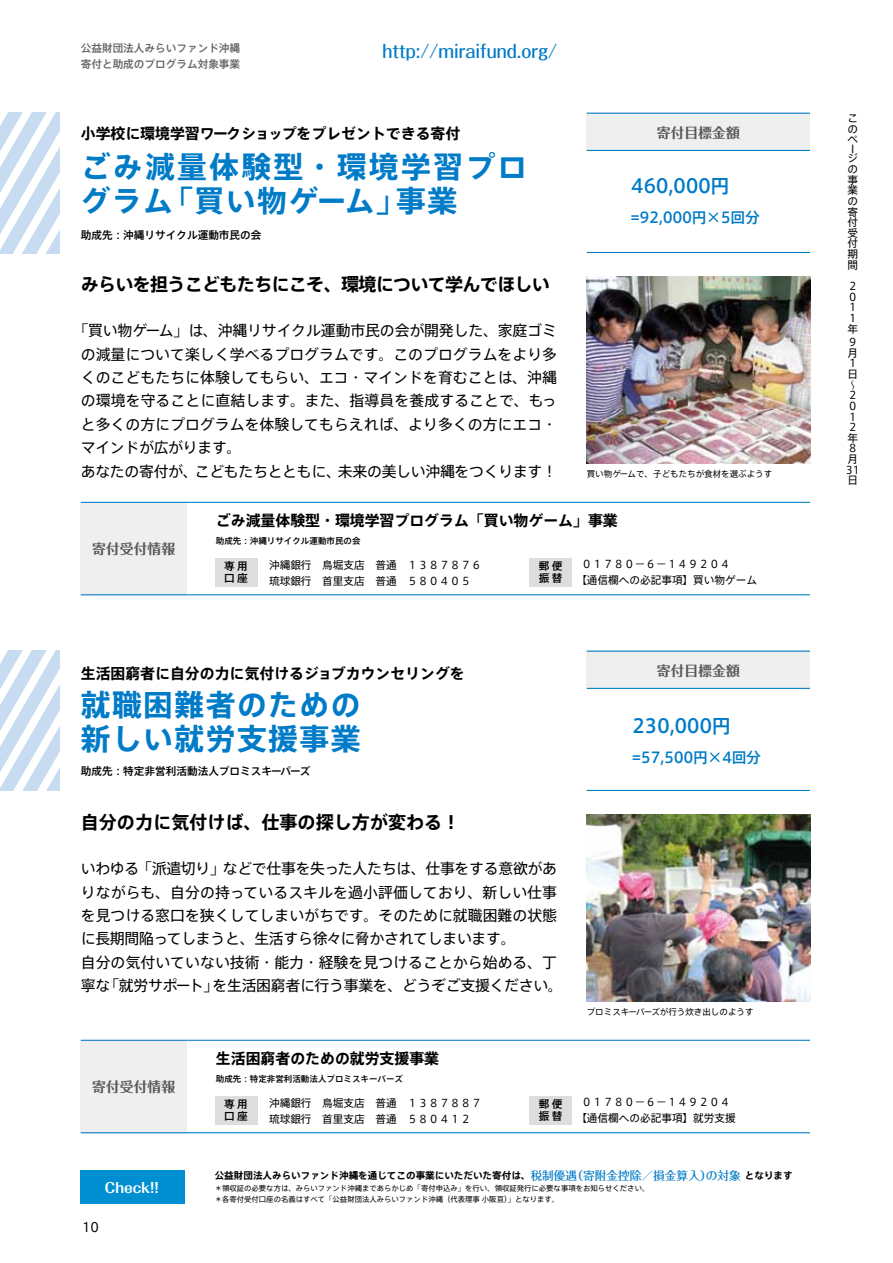
<style>
.page{position:relative;width:893px;height:1263px;background:#fff}
.page>*{position:absolute;margin:0;border:0;box-sizing:border-box;transform-origin:0 0}
.t1{font:700 29.7px/34px "Axis Std";letter-spacing:.08em;color:#007bc7}
.t2{font:700 29.7px/34px "Axis Std";letter-spacing:.05em;color:#007bc7}
.t3{font:500 19.2px "Axis Std";letter-spacing:-.025em;color:#007bc7}
.t4{font:700 18px "Axis Std";letter-spacing:-.04em;color:#000}
.t5{font:500 18px "Folk Pro";color:#007bc7}
.t6{font:700 18px "Axis Std";color:#000}
.t7{font:14.85px/23.4px "Axis Std";color:#000}
.t8{font:700 14.85px "Axis Std";color:#000}
.t9{font:500 14.85px "Axis Std";letter-spacing:-.025em;color:#007bc7}
.t10{font:700 13.8px "Folk Pro";color:#595757}
.t11{font:700 13.8px "Folk Pro";color:#fff}
.t12{font:12.75px "Axis Std";color:#000}
.t13{font:10.65px/10.6px "Axis Std";color:#000}
.t14{font:500 10.65px/11.7px "Axis Std";color:#000}
.t15{font:500 10.65px/15.9px "Axis Std";color:#666464}
.t16{font:700 9.6px "Axis Std";color:#000}
.t17{font:8.55px "Axis Std";color:#000}
.t18{font:500 8.55px "Axis Std";color:#000}
.t19{font:7.5px/10.6px "Axis Std";color:#000}
.s1{font-family:"Folk Pro";font-weight:500;font-size:11.7px;color:#007bc7}
</style>
<div class="page">
<svg style="left:0;top:113px;width:60px;height:140px"></svg>
<svg style="left:0;top:651px;width:60px;height:140px"></svg>
<div style="left:81px;top:502px;width:106px;height:93px;background:#efefef"></div>
<div style="left:81px;top:1040px;width:106px;height:93px;background:#efefef"></div>
<hr style="left:81px;top:594px;width:729px;height:1px;background:#007bc7">
<hr style="left:81px;top:1132px;width:729px;height:1px;background:#007bc7">
<hr style="left:81px;top:502px;width:729px;height:1px;background:#007bc7">
<hr style="left:81px;top:1040px;width:729px;height:1px;background:#007bc7">
<div style="left:215px;top:558px;width:42px;height:28px;background:#dcdddd"></div>
<div style="left:215px;top:1096px;width:42px;height:28px;background:#dcdddd"></div>
<div style="left:529px;top:558px;width:43px;height:28px;background:#dcdddd"></div>
<div style="left:529px;top:1096px;width:43px;height:28px;background:#dcdddd"></div>
<div style="left:81px;top:1170px;width:104px;height:33px;background:#008fd1"></div>
<div style="left:587px;top:113px;width:223px;height:38px;background:#efefef"></div>
<div style="left:587px;top:651px;width:223px;height:38px;background:#efefef"></div>
<hr style="left:587px;top:113px;width:223px;height:1px;background:#007bc7">
<hr style="left:587px;top:150px;width:223px;height:1px;background:#007bc7">
<hr style="left:587px;top:252px;width:223px;height:1px;background:#007bc7">
<hr style="left:587px;top:790px;width:223px;height:1px;background:#007bc7">
<hr style="left:587px;top:651px;width:223px;height:1px;background:#007bc7">
<hr style="left:587px;top:688px;width:223px;height:1px;background:#007bc7">
<img style="left:587px;top:276px;width:223px;height:187px">
<img style="left:587px;top:814px;width:223px;height:187px">
<p class="t15" style="left:81px;top:39px;width:161px">公益財団法人みらいファンド沖縄寄付と助成のプログラム対象事業</p>
<p class="t5" style="left:383px;top:36px;width:176px">http://miraifund.org/</p>
<p class="t8" style="left:81px;top:122px;width:381px">小学校に環境学習ワークショップをプレゼントできる寄付</p>
<h1 class="t1" style="left:81px;top:148px;width:448px">ごみ減量体験型・環境学習プログラム「買い物ゲーム」事業</h1>
<p class="t14" style="left:81px;top:228px;width:182px">助成先：沖縄リサイクル運動市民の会</p>
<p class="t4" style="left:81px;top:270px;width:471px">みらいを担うこどもたちにこそ、環境について学んでほしい</p>
<p class="t7" style="left:81px;top:318px;width:478px;text-indent:-7px">「買い物ゲーム」は、沖縄リサイクル運動市民の会が開発した、家庭ゴミの減量について楽しく学べるプログラムです。このプログラムをより多くのこどもたちに体験してもらい、エコ・マインドを育むことは、沖縄の環境を守ることに直結します。また、指導員を養成することで、もっと多くの方にプログラムを体験してもらえれば、より多くの方にエコ・マインドが広がります。<br>あなたの寄付が、こどもたちとともに、未来の美しい沖縄をつくります！</p>
<p class="t10" style="left:657px;top:121px;width:84px">寄付目標金額</p>
<p class="t3" style="left:631px;top:171px;width:100px">460,000円</p>
<p class="t9" style="left:631px;top:206px;width:130px">=92,000円×5回分</p>
<p class="t17" style="left:587px;top:468px;width:187px">買い物ゲームで、子どもたちが食材を選ぶようす</p>
<p class="t10" style="left:92px;top:537px;width:84px">寄付受付情報</p>
<p class="t8" style="left:216px;top:509px;width:403px">ごみ減量体験型・環境学習プログラム「買い物ゲーム」事業</p>
<p class="t18" style="left:216px;top:534px;width:146px">助成先：沖縄リサイクル運動市民の会</p>
<p class="t14" style="left:224px;top:560px;width:25px">専用口座</p>
<p class="t13" style="left:269px;top:556px;width:214px;line-height:15.9px">沖縄銀行　鳥堀支店　普通　１３８７８７６琉球銀行　首里支店　普通　５８０４０５</p>
<p class="t14" style="left:539px;top:560px;width:25px">郵便振替</p>
<p class="t13" style="left:576px;top:555px;width:182px;line-height:15.9px;text-indent:5px">０１７８０－６－１４９２０４<br>【通信欄への必記事項】買い物ゲーム</p>
<p class="t8" style="left:81px;top:662px;width:385px">生活困窮者に自分の力に気付けるジョブカウンセリングを</p>
<h1 class="t2" style="left:81px;top:686px;width:281px">就職困難者のための新しい就労支援事業</h1>
<p class="t14" style="left:81px;top:764px;width:231px">助成先：特定非営利活動法人プロミスキーパーズ</p>
<p class="t6" style="left:81px;top:808px;width:381px">自分の力に気付けば、仕事の探し方が変わる！</p>
<p class="t7" style="left:81px;top:856px;width:484px">いわゆる「派遣切り」などで仕事を失った人たちは、仕事をする意欲がありながらも、自分の持っているスキルを過小評価しており、新しい仕事を見つける窓口を狭くしてしまいがちです。そのために就職困難の状態に長期間陥ってしまうと、生活すら徐々に脅かされてしまいます。<br>自分の気付いていない技術・能力・経験を見つけることから始める、丁寧な「就労サポート」を生活困窮者に行う事業を、どうぞご支援ください。</p>
<p class="t10" style="left:92px;top:1075px;width:84px">寄付受付情報</p>
<p class="t8" style="left:216px;top:1046px;width:225px">生活困窮者のための就労支援事業</p>
<p class="t18" style="left:216px;top:1072px;width:189px">助成先：特定非営利活動法人プロミスキーパーズ</p>
<p class="t14" style="left:224px;top:1098px;width:25px">専用口座</p>
<p class="t13" style="left:269px;top:1094px;width:214px;line-height:15.9px">沖縄銀行　鳥堀支店　普通　１３８７８８７琉球銀行　首里支店　普通　５８０４１２</p>
<p class="t14" style="left:539px;top:1098px;width:25px">郵便振替</p>
<p class="t10" style="left:657px;top:658px;width:84px">寄付目標金額</p>
<p class="t3" style="left:632px;top:711px;width:100px">230,000円</p>
<p class="t9" style="left:632px;top:746px;width:130px">=57,500円×4回分</p>
<p class="t17" style="left:587px;top:1006px;width:168px">プロミスキーパーズが行う炊き出しのようす</p>
<p class="t13" style="left:576px;top:1093px;width:161px;line-height:15.9px;text-align:center">０１７８０－６－１４９２０４【通信欄への必記事項】就労支援</p>
<p class="t11" style="left:105px;top:1176px;width:56px">Check!!</p>
<p class="t12" style="left:82px;top:1217px;width:19px">10</p>
<p class="t16" style="left:215px;top:1168px;width:579px">公益財団法人みらいファンド沖縄を通じてこの事業にいただいた寄付は、<span class="s1">税制優遇（寄附金控除／損金算入）の対象</span>となります</p>
<p class="t19" style="left:215px;top:1182px;width:443px">＊領収証の必要な方は、みらいファンド沖縄まであらかじめ「寄付申込み」を行い、領収証発行に必要な事項をお知らせください。　＊各寄付受付口座の名義はすべて「公益財団法人みらいファンド沖縄（代表理事小阪亘）」となります。</p>
<p class="t13" style="left:848px;top:112px;width:12px;text-align:justify">このペ</p>
<p class="t13" style="left:848px;top:143px;width:12px;line-height:9.6px">ージ</p>
<p class="t13" style="left:848px;top:163px;width:12px;text-align:justify">の事業の寄付受付期間</p>
<p class="t13" style="left:848px;top:280px;width:12px">２<br>０<br>１<br>１年</p>
<p class="t13" style="left:848px;top:336px;width:10px">９月<br>１日～</p>
<p class="t13" style="left:846px;top:389px;width:16px">２<br>０<br>１<br>２年<br>８月<br>31日</p>
</div>
